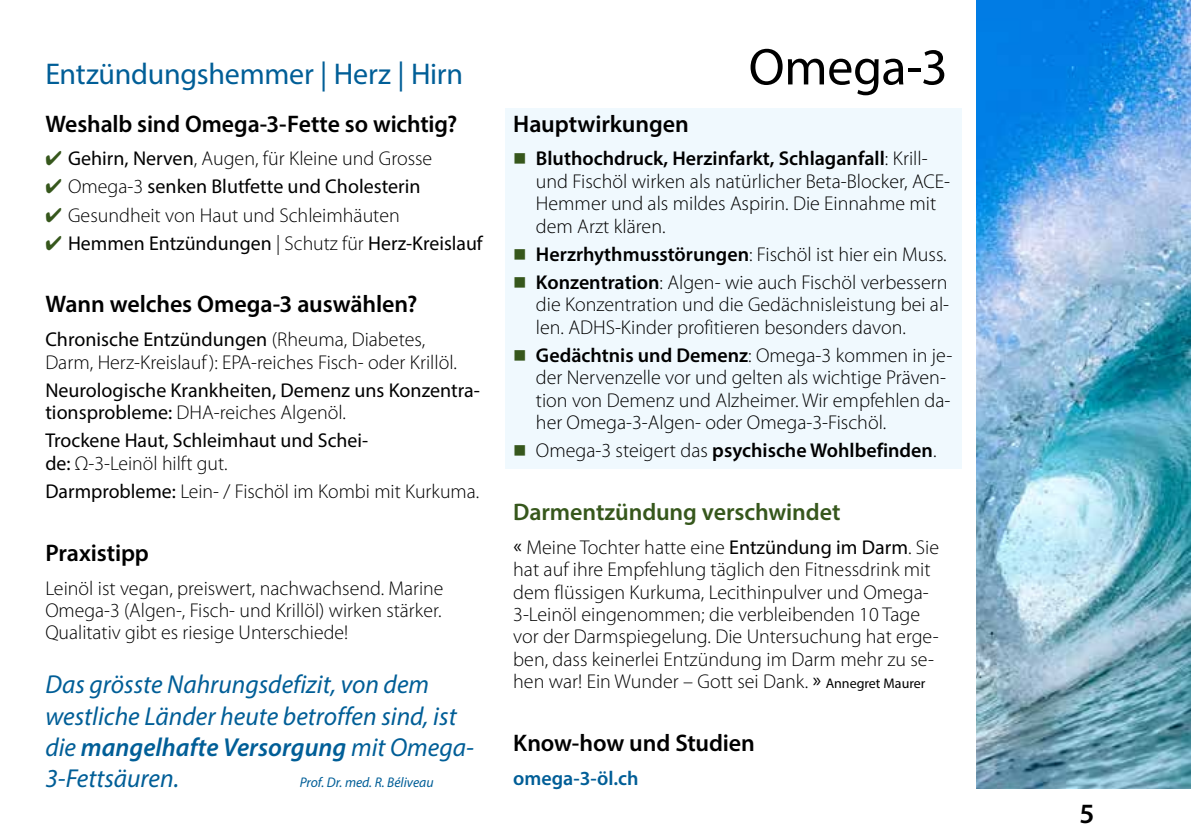
<style>
.page{position:relative;width:1191px;height:840px;background:#fff}
.page>*{position:absolute;margin:0;border:0;box-sizing:border-box;transform-origin:0 0}
.t1{font:52px "Myriad Pro";letter-spacing:-.005em;color:#000}
.t2{font:30px "Myriad Pro";letter-spacing:-.005em;color:#005e97}
.t3{font:600 28px "Myriad Pro";color:#000}
.t4{font:italic 26px/31.2px "Myriad Pro";color:#005e97}
.t5{font:600 24px "Myriad Pro";letter-spacing:-.005em;color:#000}
.t6{font:600 24px "Myriad Pro";letter-spacing:-.005em;color:#36571c}
.t7{font:300 20px/22.4px "Myriad Pro";color:#000}
.t8{font:20px/22.4px "Myriad Pro";color:#000}
.t9{font:600 20px "Myriad Pro";color:#000}
.t10{font:600 20px "Myriad Pro";color:#005e97}
.t11{font:italic 14px "Myriad Pro";color:#005e97}
.s1{color:#36571c}
.s2{font-weight:400}
.s3{font-weight:300}
.s4{font-weight:600}
.s5{font-weight:400;font-size:14px}
</style>
<div class="page">
<div style="left:505px;top:108px;width:456px;height:360px;background:#f0f9fe"></div>
<img style="left:976px;top:0;width:215px;height:788px">
<h2 class="t2" style="left:45px;top:56px;width:419px">Entzündungshemmer | Herz | Hirn</h2>
<p class="t5" style="left:45px;top:108px;width:413px">Weshalb sind Omega-3-Fette so wichtig?</p>
<p class="t7" style="left:45px;top:148px;width:388px"><span class="s1">✔</span> <span class="s2">Gehirn, Nerven</span>, Augen, für Kleine und Grosse</p>
<p class="t8" style="left:45px;top:175px;width:377px"><span class="s1">✔</span> <span class="s3">Omega-3</span> senken Blutfette und Cholesterin</p>
<p class="t7" style="left:45px;top:204px;width:356px"><span class="s1">✔</span> Gesundheit von Haut und Schleimhäuten</p>
<p class="t8" style="left:45px;top:231px;width:439px"><span class="s1">✔</span> Hemmen Entzündungen <span class="s3">| Schutz für</span> Herz-Kreislauf</p>
<p class="t5" style="left:45px;top:289px;width:374px">Wann welches Omega-3 auswählen?</p>
<p class="t7" style="left:45px;top:328px;width:413px"><span class="s2">Chronische Entzündungen</span> (Rheuma, Diabetes,<br>Darm, Herz-Kreislauf ): EPA-reiches Fisch- oder Krillöl.</p>
<p class="t8" style="left:45px;top:378px;width:436px">Neurologische Krankheiten, Demenz uns Konzentra&shy;tionsprobleme: <span class="s3">DHA-reiches Algenöl.</span></p>
<p class="t8" style="left:45px;top:429px;width:324px">Trockene Haut, Schleimhaut und Schei&shy;de: <span class="s3">Ω-3-Leinöl hilft gut.</span></p>
<p class="t7" style="left:45px;top:480px;width:435px"><span class="s2">Darmprobleme:</span> Lein- / Fischöl im Kombi mit Kurkuma.</p>
<p class="t5" style="left:45px;top:537px;width:105px">Praxistipp</p>
<p class="t7" style="left:45px;top:576px;width:400px;text-align:justify">Leinöl ist vegan, preiswert, nachwachsend. Marine Omega-3 (Algen-, Fisch- und Krillöl) wirken stärker.<br>Qualitativ gibt es riesige Unterschiede!</p>
<h3 class="t4" style="left:45px;top:668px;width:430px">Das grösste Nahrungsdefizit, von dem westliche Länder heute betroffen sind, ist die <span class="s4">mangelhafte Versorgung</span> mit Omega-3-Fettsäuren.</h3>
<p class="t11" style="left:300px;top:773px;width:135px">Prof. Dr. med. R. Béliveau</p>
<h1 class="t1" style="left:748px;top:35px;width:200px">Omega-3</h1>
<p class="t5" style="left:513px;top:108px;width:177px">Hauptwirkungen</p>
<p class="t7" style="left:536px;top:148px;width:416px"><span class="s4">Bluthochdruck, Herzinfarkt, Schlaganfall</span>: Krill&shy;und Fischöl wirken als natürlicher Beta-Blocker, ACE-Hemmer und als mildes Aspirin. Die Einnahme mit dem Arzt klären.</p>
<p class="t7" style="left:536px;top:240px;width:413px;line-height:28px"><span class="s4">Herzrhythmusstörungen</span>: Fischöl ist hier ein Muss.<br><span class="s4">Konzentration</span>: Algen- wie auch Fischöl verbessern</p>
<p class="t7" style="left:536px;top:293px;width:415px">die Konzentration und die Gedächnisleistung bei al&shy;len. ADHS-Kinder profitieren besonders davon.</p>
<p class="t7" style="left:536px;top:344px;width:418px"><span class="s4">Gedächtnis und Demenz</span>: Omega-3 kommen in je&shy;der Nervenzelle vor und gelten als wichtige Präven&shy;tion von Demenz und Alzheimer. Wir empfehlen da&shy;her Omega-3-Algen- oder Omega-3-Fischöl.</p>
<p class="t9" style="left:536px;top:437px;width:402px"><span class="s3">Omega-3 steigert das</span> psychische Wohlbefinden<span class="s3">.</span></p>
<p class="t6" style="left:513px;top:496px;width:329px">Darmentzündung verschwindet</p>
<p class="t7" style="left:513px;top:536px;width:427px"><span class="s2">«</span> Meine Tochter hatte eine <span class="s2">Entzündung im Darm</span>. Sie hat auf ihre Empfehlung täglich den Fitnessdrink mit dem flüssigen Kurkuma, Lecithinpulver und Omega-3-Leinöl eingenommen; die verbleibenden 10 Tage vor der Darmspiegelung. Die Untersuchung hat erge&shy;ben, dass keinerlei Entzündung im Darm mehr zu se&shy;hen war! Ein Wunder – Gott sei Dank. <span class="s2">»</span> <span class="s5">Annegret Maurer</span></p>
<p class="t5" style="left:513px;top:727px;width:243px">Know-how und Studien</p>
<p class="t10" style="left:513px;top:765px;width:127px">omega-3-öl.ch</p>
<h3 class="t3" style="left:1079px;top:795px;width:17px">5</h3>
</div>
